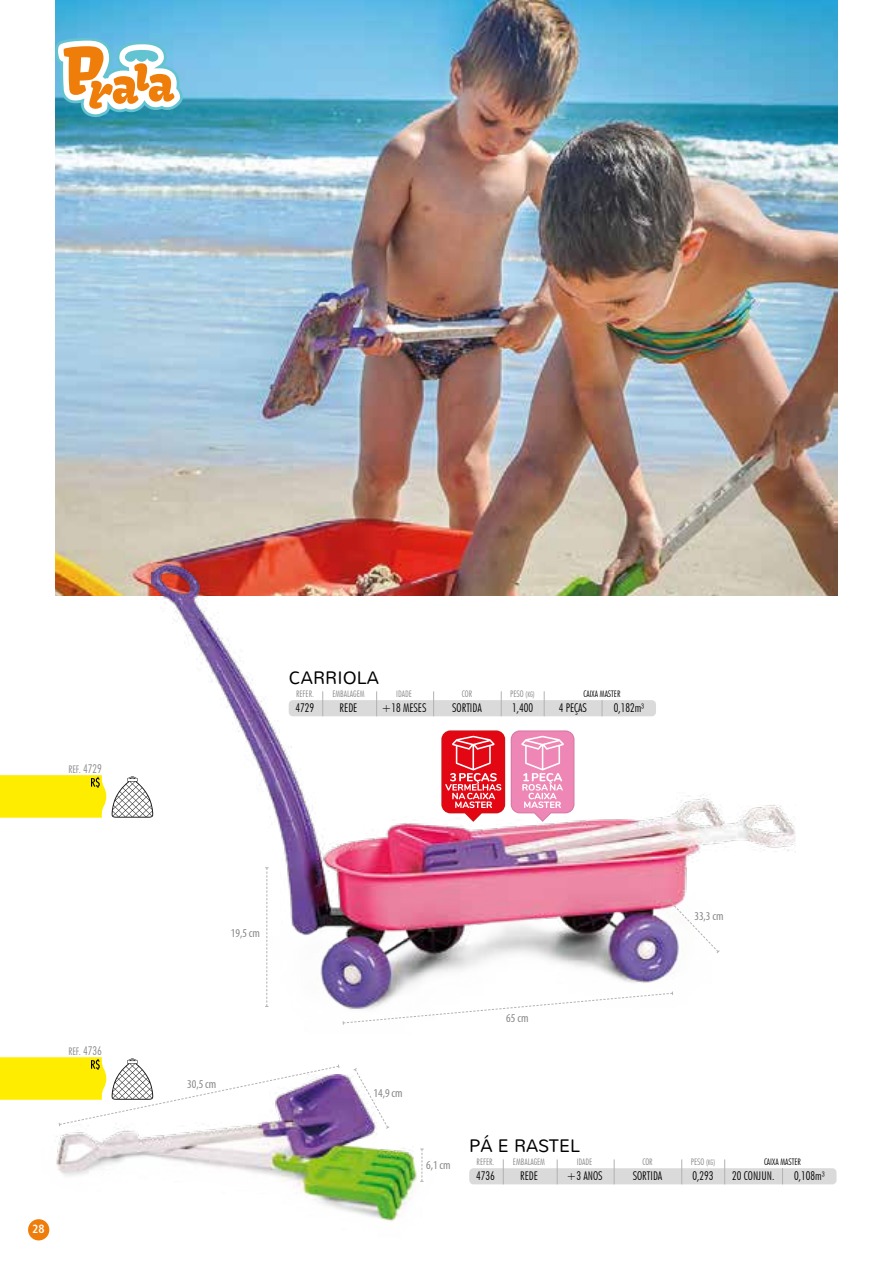
<style>
.page{position:relative;width:893px;height:1263px;background:#fff}
.page>*{position:absolute;margin:0;border:0;box-sizing:border-box;transform-origin:0 0}
.t1{font:300 18px "Nunito";color:#000}
.t2{font:300 condensed 12px "Futura BT";color:#000}
.t3{font:condensed 12px "Myriad Pro";color:#878787}
.t4{font:12px "Humanist 777 BT Bold Condensed B";color:#fff}
.t5{font:300 condensed 10.5px "Futura BT";color:#878787}
.t6{font:300 condensed 9px "Futura BT";color:#878787}
.t7{font:300 condensed 9px "Futura BT";color:#000}
.s1{font-size:12px}
.s2{font-size:7.5px}
</style>
<div class="page">
<img style="left:55px;top:0;width:783px;height:595px">
<svg style="left:55px;top:38px;width:128px;height:81px"></svg>
<div style="left:28px;top:1219px;width:21px;height:21px;background:#ef7d0a;border-radius:50%"></div>
<img style="left:151px;top:564px;width:644px;height:461px">
<div style="left:289px;top:700px;width:367px;height:16px;background:#dadada;border-radius:4px"></div>
<svg style="left:322px;top:691px;width:1px;height:25px"></svg>
<svg style="left:376px;top:691px;width:1px;height:25px"></svg>
<svg style="left:433px;top:691px;width:1px;height:25px"></svg>
<svg style="left:501px;top:691px;width:1px;height:25px"></svg>
<svg style="left:544px;top:691px;width:1px;height:25px"></svg>
<svg style="left:602px;top:700px;width:1px;height:16px"></svg>
<img style="left:41px;top:1075px;width:376px;height:162px">
<div style="left:469px;top:1168px;width:367px;height:16px;background:#dadada;border-radius:4px"></div>
<svg style="left:503px;top:1159px;width:1px;height:25px"></svg>
<svg style="left:557px;top:1159px;width:1px;height:25px"></svg>
<svg style="left:614px;top:1159px;width:1px;height:25px"></svg>
<svg style="left:681px;top:1159px;width:1px;height:25px"></svg>
<svg style="left:724px;top:1159px;width:1px;height:25px"></svg>
<svg style="left:782px;top:1168px;width:1px;height:16px"></svg>
<svg style="left:420px;top:1148px;width:4px;height:34px"></svg>
<svg style="left:353px;top:1068px;width:37px;height:61px"></svg>
<svg style="left:667px;top:898px;width:53px;height:56px"></svg>
<svg style="left:342px;top:991px;width:331px;height:33px"></svg>
<svg style="left:265px;top:867px;width:4px;height:140px"></svg>
<svg style="left:441px;top:730px;width:64px;height:92px;background:#e84750"></svg>
<svg style="left:511px;top:730px;width:63px;height:92px"></svg>
<svg style="left:112px;top:776px;width:41px;height:42px"></svg>
<svg style="left:0;top:775px;width:106px;height:43px;background:#fceb08"></svg>
<svg style="left:0;top:1057px;width:340px;height:70px"></svg>
<p class="t5" style="left:68px;top:763px;width:35px">REF. <span class="s1">4729</span></p>
<p class="t5" style="left:68px;top:1045px;width:35px">REF. <span class="s1">4736</span></p>
<p class="t4" style="left:32px;top:1221px;width:14px">28</p>
<h1 class="t1" style="left:289px;top:667px;width:92px">CARRIOLA</h1>
<p class="t6" style="left:296px;top:688px;width:19px">REFER.</p>
<p class="t6" style="left:332px;top:688px;width:34px">EMBALAGEM</p>
<p class="t6" style="left:396px;top:688px;width:17px">IDADE</p>
<p class="t6" style="left:462px;top:688px;width:12px">COR</p>
<p class="t6" style="left:510px;top:688px;width:26px">PESO <span class="s2">(KG)</span></p>
<p class="t7" style="left:583px;top:688px;width:39px">CAIXA MASTER</p>
<p class="t2" style="left:296px;top:701px;width:20px">4729</p>
<p class="t2" style="left:340px;top:701px;width:19px">REDE</p>
<p class="t2" style="left:381px;top:701px;width:47px">+18 MESES</p>
<p class="t2" style="left:452px;top:701px;width:31px">SORTIDA</p>
<p class="t2" style="left:512px;top:701px;width:22px">1,400</p>
<p class="t2" style="left:559px;top:701px;width:30px">4 PEÇAS</p>
<p class="t2" style="left:614px;top:701px;width:32px">0,182m³</p>
<p class="t3" style="left:231px;top:925px;width:31px">19,5 cm</p>
<p class="t3" style="left:187px;top:1077px;width:31px">30,5 cm</p>
<p class="t3" style="left:694px;top:909px;width:31px">33,3 cm</p>
<p class="t3" style="left:506px;top:1010px;width:24px">65 cm</p>
<p class="t3" style="left:374px;top:1086px;width:31px">14,9 cm</p>
<p class="t3" style="left:426px;top:1157px;width:26px">6,1 cm</p>
<h1 class="t1" style="left:469px;top:1135px;width:112px">PÁ E RASTEL</h1>
<p class="t6" style="left:477px;top:1156px;width:19px">REFER.</p>
<p class="t6" style="left:513px;top:1156px;width:34px">EMBALAGEM</p>
<p class="t6" style="left:577px;top:1156px;width:17px">IDADE</p>
<p class="t6" style="left:642px;top:1156px;width:12px">COR</p>
<p class="t6" style="left:691px;top:1156px;width:26px">PESO <span class="s2">(KG)</span></p>
<p class="t7" style="left:764px;top:1156px;width:39px">CAIXA MASTER</p>
<p class="t2" style="left:476px;top:1169px;width:20px">4736</p>
<p class="t2" style="left:520px;top:1169px;width:19px">REDE</p>
<p class="t2" style="left:566px;top:1169px;width:38px">+3 ANOS</p>
<p class="t2" style="left:633px;top:1169px;width:31px">SORTIDA</p>
<p class="t2" style="left:692px;top:1169px;width:22px">0,293</p>
<p class="t2" style="left:732px;top:1169px;width:44px">20 CONJUN.</p>
<p class="t2" style="left:794px;top:1169px;width:32px">0,108m³</p>
</div>
